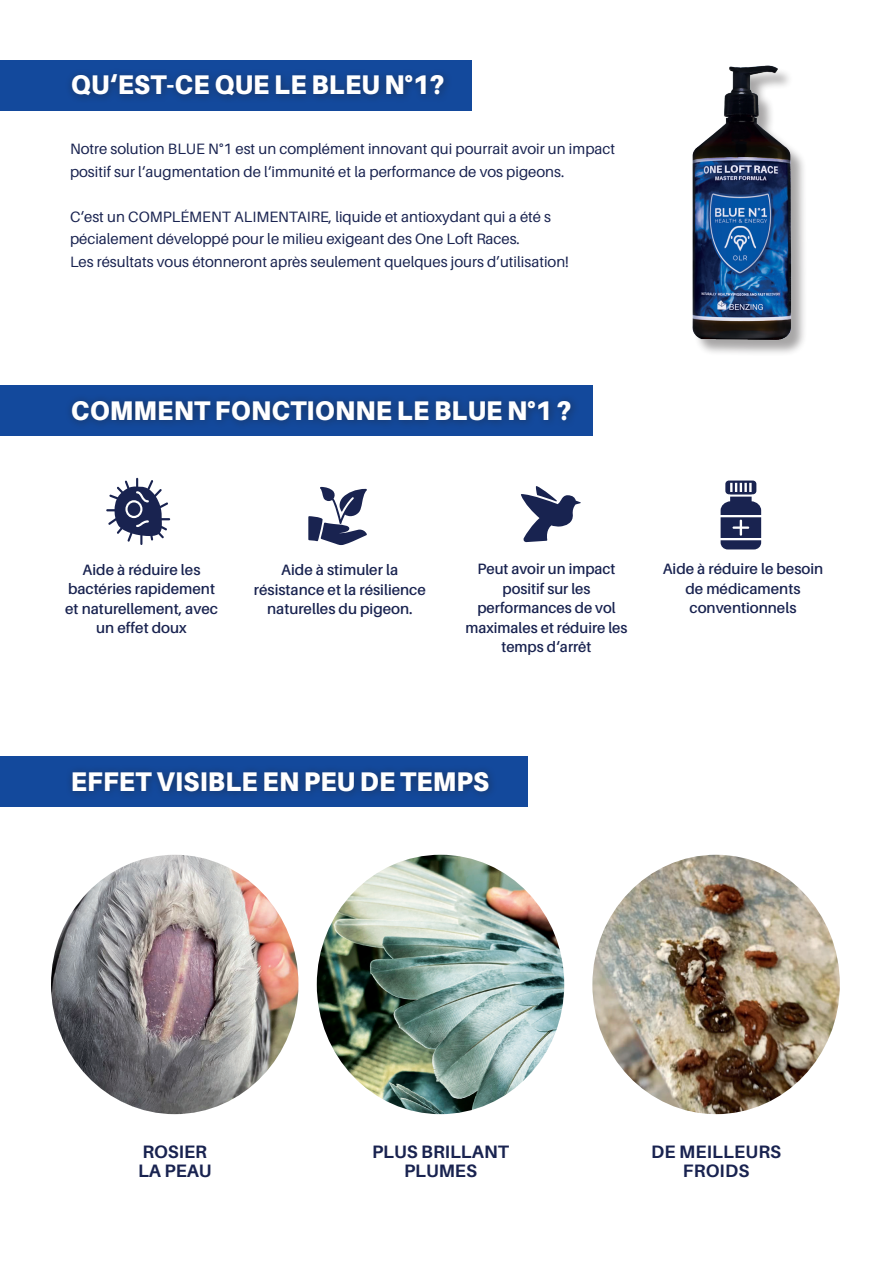
<style>
.page{position:relative;width:893px;height:1263px;background:#fff}
.page>*{position:absolute;margin:0;border:0;box-sizing:border-box;transform-origin:0 0}
.t1{font:900 27px "Aileron";letter-spacing:.01em;color:#fff;scale:.94 1}
.t2{font:700 18px/19.5px "Aileron";color:#192350;text-align:center}
.t3{font:15px/22.5px "Aileron";color:#192350}
.t4{font:600 15px/19.5px "Aileron";color:#192350;text-align:center}
</style>
<div class="page">
<div style="left:0;top:385px;width:592px;height:50px;background:#13499c"></div>
<svg style="left:308px;top:487px;width:59px;height:58px"></svg>
<svg style="left:106px;top:478px;width:64px;height:67px"></svg>
<div style="left:128px;top:502px;width:12px;height:14px;background:#192350;border-radius:50%"></div>
<svg style="left:521px;top:486px;width:60px;height:56px"></svg>
<svg style="left:721px;top:480px;width:40px;height:69px"></svg>
<div style="left:0;top:61px;width:472px;height:50px;background:#13499c"></div>
<div style="left:65px;top:67px;width:388px;height:37px;background:#231f20;opacity:.5"></div>
<div style="left:65px;top:394px;width:515px;height:36px;background:#231f20;opacity:.5"></div>
<img style="left:692px;top:65px;width:112px;height:288px">
<img style="left:51px;top:855px;width:247px;height:259px">
<img style="left:317px;top:855px;width:247px;height:259px">
<img style="left:592px;top:855px;width:248px;height:259px">
<div style="left:0;top:756px;width:527px;height:50px;background:#13499c"></div>
<div style="left:65px;top:765px;width:433px;height:36px;background:#231f20;opacity:.5"></div>
<h1 class="t1" style="left:71px;top:69px;width:399px">QU‘EST-CE QUE LE BLEU N°1?</h1>
<p class="t3" style="left:70px;top:138px;width:547px">Notre solution BLUE N°1 est un complément innovant qui pourrait avoir un impact positif sur l‘augmentation de l‘immunité et la performance de vos pigeons.</p>
<p class="t3" style="left:70px;top:205px;width:500px">C‘est un COMPLÉMENT ALIMENTAIRE, liquide et antioxydant qui a été s pécialement développé pour le milieu exigeant des One Loft Races.<br>Les résultats vous étonneront après seulement quelques jours d’utilisation!</p>
<h1 class="t1" style="left:71px;top:395px;width:534px">COMMENT FONCTIONNE LE BLUE N°1 ?</h1>
<p class="t4" style="left:65px;top:560px;width:154px">Aide à réduire les bactéries rapidement et naturellement, avec un effet doux</p>
<p class="t4" style="left:465px;top:559px;width:164px">Peut avoir un impact positif sur les performances de vol maximales et réduire les temps d‘arrêt</p>
<p class="t4" style="left:663px;top:559px;width:162px">Aide à réduire le besoin de médicaments conventionnels</p>
<p class="t4" style="left:254px;top:560px;width:173px">Aide à stimuler la résistance et la résilience naturelles du pigeon.</p>
<h1 class="t1" style="left:71px;top:766px;width:446px">EFFET VISIBLE EN PEU DE TEMPS</h1>
<p class="t2" style="left:138px;top:1142px;width:75px;text-align:left">ROSIER<br>LA PEAU</p>
<p class="t2" style="left:372px;top:1142px;width:138px">PLUS BRILLANT<br>PLUMES</p>
<p class="t2" style="left:651px;top:1142px;width:132px">DE MEILLEURS<br>FROIDS</p>
</div>
